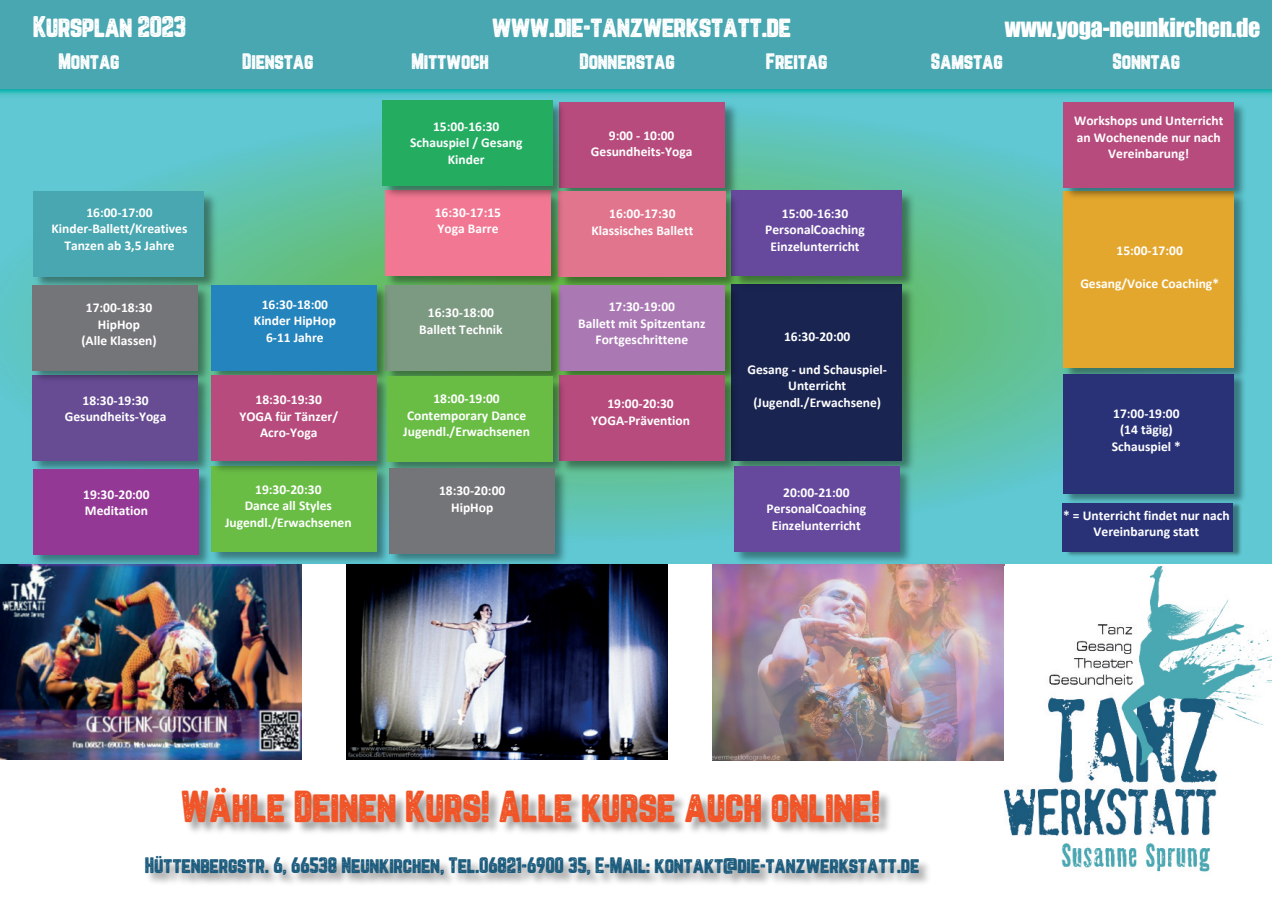
<style>
.page{position:relative;width:1272px;height:902px;background:#fff}
.page>*{position:absolute;margin:0;border:0;box-sizing:border-box;transform-origin:0 0}
.t1{font:36px "Blocklyn Grunge";color:#f15527}
.t2{font:24px "Blocklyn Grunge";letter-spacing:-.015em;color:#fff}
.t3{font:24px "Impact";letter-spacing:-.01em;color:#fff}
.t4{font:18px "Blocklyn Grunge";color:#1b5b7d}
.t5{font:18px "Blocklyn Grunge";color:#fff}
.t6{font:700 13.5px/16.5px "Calibri";color:#fff;text-align:center}
</style>
<div class="page">
<img style="left:712px;top:563px;width:292px;height:197px">
<img style="left:346px;top:563px;width:322px;height:196px">
<img style="left:0;top:563px;width:302px;height:196px">
<img style="left:0;top:89px;width:1271px;height:474px">
<div style="left:0;top:1px;width:1271px;height:88px;background:#48a7b1"></div>
<img style="left:1041px;top:566px;width:230px;height:306px">
<img style="left:568px;top:100px;width:173px;height:89px">
<div style="left:559px;top:102px;width:166px;height:85px;background:#b74b7d"></div>
<img style="left:1061px;top:203px;width:188px;height:181px">
<div style="left:1063px;top:192px;width:170px;height:176px;background:#e4a72d"></div>
<img style="left:741px;top:291px;width:176px;height:185px">
<div style="left:731px;top:284px;width:170px;height:177px;background:#192451"></div>
<img style="left:729px;top:188px;width:188px;height:103px">
<div style="left:731px;top:190px;width:170px;height:85px;background:#66499d"></div>
<img style="left:566px;top:189px;width:175px;height:94px">
<div style="left:558px;top:191px;width:168px;height:85px;background:#e1758d"></div>
<img style="left:566px;top:283px;width:175px;height:90px">
<div style="left:559px;top:285px;width:166px;height:85px;background:#aa79b4"></div>
<img style="left:731px;top:464px;width:184px;height:103px">
<div style="left:733px;top:466px;width:166px;height:85px;background:#66499d"></div>
<img style="left:148px;top:849px;width:895px;height:35px">
<img style="left:148px;top:788px;width:893px;height:78px">
<img style="left:566px;top:373px;width:175px;height:103px">
<div style="left:559px;top:376px;width:166px;height:85px;background:#b74b7d"></div>
<img style="left:1062px;top:371px;width:186px;height:135px">
<div style="left:1063px;top:374px;width:170px;height:119px;background:#293277"></div>
<img style="left:383px;top:201px;width:183px;height:82px">
<div style="left:385px;top:190px;width:166px;height:85px;background:#f27792"></div>
<img style="left:392px;top:283px;width:174px;height:91px">
<div style="left:385px;top:285px;width:166px;height:85px;background:#7c9982"></div>
<img style="left:31px;top:190px;width:188px;height:93px">
<div style="left:33px;top:192px;width:170px;height:85px;background:#48a7b1"></div>
<img style="left:30px;top:386px;width:178px;height:81px">
<div style="left:32px;top:376px;width:166px;height:85px;background:#674c94"></div>
<img style="left:30px;top:283px;width:178px;height:103px">
<div style="left:32px;top:285px;width:166px;height:85px;background:#747578"></div>
<img style="left:214px;top:476px;width:172px;height:91px">
<div style="left:210px;top:466px;width:166px;height:85px;background:#69bd45"></div>
<img style="left:208px;top:283px;width:184px;height:90px">
<div style="left:210px;top:285px;width:166px;height:85px;background:#2484bd"></div>
<img style="left:208px;top:373px;width:184px;height:103px">
<div style="left:210px;top:376px;width:166px;height:85px;background:#b74b7d"></div>
<img style="left:380px;top:98px;width:188px;height:103px">
<div style="left:383px;top:100px;width:170px;height:85px;background:#24ac61"></div>
<img style="left:1061px;top:100px;width:188px;height:103px">
<div style="left:1063px;top:102px;width:170px;height:85px;background:#b74b7d"></div>
<img style="left:30px;top:467px;width:184px;height:103px">
<div style="left:33px;top:469px;width:165px;height:85px;background:#943895"></div>
<img style="left:385px;top:374px;width:183px;height:103px">
<div style="left:387px;top:376px;width:166px;height:85px;background:#69bd45"></div>
<img style="left:386px;top:466px;width:184px;height:103px">
<div style="left:388px;top:468px;width:166px;height:85px;background:#747578"></div>
<img style="left:1062px;top:500px;width:181px;height:58px">
<div style="left:1062px;top:503px;width:170px;height:48px;background:#293277"></div>
<h2 class="t2" style="left:32px;top:16px;width:154px">Kursplan 2023</h2>
<h2 class="t2" style="left:491px;top:16px;width:300px">www.die-tanzwerkstatt.de</h2>
<h2 class="t3" style="left:1004px;top:18px;width:257px">www.yoga-neunkirchen.de</h2>
<h3 class="t5" style="left:58px;top:54px;width:62px">Montag</h3>
<h3 class="t5" style="left:242px;top:54px;width:73px">Dienstag</h3>
<h3 class="t5" style="left:411px;top:54px;width:78px">Mittwoch</h3>
<h3 class="t5" style="left:579px;top:54px;width:96px">Donnerstag</h3>
<h3 class="t5" style="left:765px;top:54px;width:63px">Freitag</h3>
<h3 class="t5" style="left:930px;top:54px;width:73px">Samstag</h3>
<h3 class="t5" style="left:1112px;top:54px;width:69px">Sonntag</h3>
<p class="t6" style="left:51px;top:205px;width:137px">16:00-17:00<br>Kinder-Ballett/Kreatives<br>Tanzen ab 3,5 Jahre</p>
<p class="t6" style="left:81px;top:300px;width:77px">17:00-18:30<br>HipHop<br>(Alle Klassen)</p>
<p class="t6" style="left:65px;top:393px;width:103px">18:30-19:30<br>Gesundheits-Yoga</p>
<p class="t6" style="left:83px;top:487px;width:68px;text-align:left">19:30-20:00<br>Meditation</p>
<p class="t6" style="left:254px;top:297px;width:83px">16:30-18:00<br>Kinder HipHop<br>6-11 Jahre</p>
<p class="t6" style="left:239px;top:392px;width:100px">18:30-19:30<br>YOGA für Tänzer/<br>Acro-Yoga</p>
<p class="t6" style="left:225px;top:482px;width:128px">19:30-20:30<br>Dance all Styles<br>Jugendl./Erwachsenen</p>
<p class="t6" style="left:410px;top:119px;width:114px">15:00-16:30<br>Schauspiel / Gesang<br>Kinder</p>
<p class="t6" style="left:1074px;top:113px;width:151px">Workshops und Unterricht an Wochenende nur nach<br>Vereinbarung!</p>
<p class="t6" style="left:591px;top:128px;width:103px">9:00 - 10:00<br>Gesundheits-Yoga</p>
<p class="t6" style="left:435px;top:205px;width:68px;text-align:left">16:30-17:15<br>Yoga Barre</p>
<p class="t6" style="left:419px;top:305px;width:85px">16:30-18:00<br>Ballett Technik</p>
<p class="t6" style="left:403px;top:391px;width:128px">18:00-19:00<br>Contemporary Dance<br>Jugendl./Erwachsenen</p>
<p class="t6" style="left:439px;top:483px;width:68px">18:30-20:00<br>HipHop</p>
<p class="t6" style="left:591px;top:207px;width:104px">16:00-17:30<br>Klassisches Ballett</p>
<p class="t6" style="left:765px;top:206px;width:101px">15:00-16:30<br>PersonalCoaching<br>Einzelunterricht</p>
<p class="t6" style="left:1116px;top:243px;width:68px">15:00-17:00</p>
<p class="t6" style="left:1080px;top:276px;width:140px">Gesang/Voice Coaching*</p>
<p class="t6" style="left:578px;top:299px;width:129px">17:30-19:00<br>Ballett mit Spitzentanz<br>Fortgeschrittene</p>
<p class="t6" style="left:784px;top:329px;width:68px">16:30-20:00</p>
<p class="t6" style="left:747px;top:362px;width:141px">Gesang - und Schauspiel-<br>Unterricht (Jugendl./Erwachsene)</p>
<p class="t6" style="left:591px;top:396px;width:100px">19:00-20:30<br>YOGA-Prävention</p>
<p class="t6" style="left:1111px;top:406px;width:71px">17:00-19:00 (14 tägig)<br>Schauspiel *</p>
<p class="t6" style="left:766px;top:485px;width:101px">20:00-21:00<br>PersonalCoaching<br>Einzelunterricht</p>
<p class="t6" style="left:1063px;top:508px;width:168px">* = Unterricht findet nur nach<br>Vereinbarung statt</p>
<h1 class="t1" style="left:180px;top:790px;width:700px">Wähle Deinen Kurs! Alle kurse auch online!</h1>
<h3 class="t4" style="left:144px;top:857px;width:775px">Hüttenbergstr. 6, 66538 Neunkirchen, Tel.06821-6900 35, E-Mail: kontakt@die-tanzwerkstatt.de</h3>
</div>
